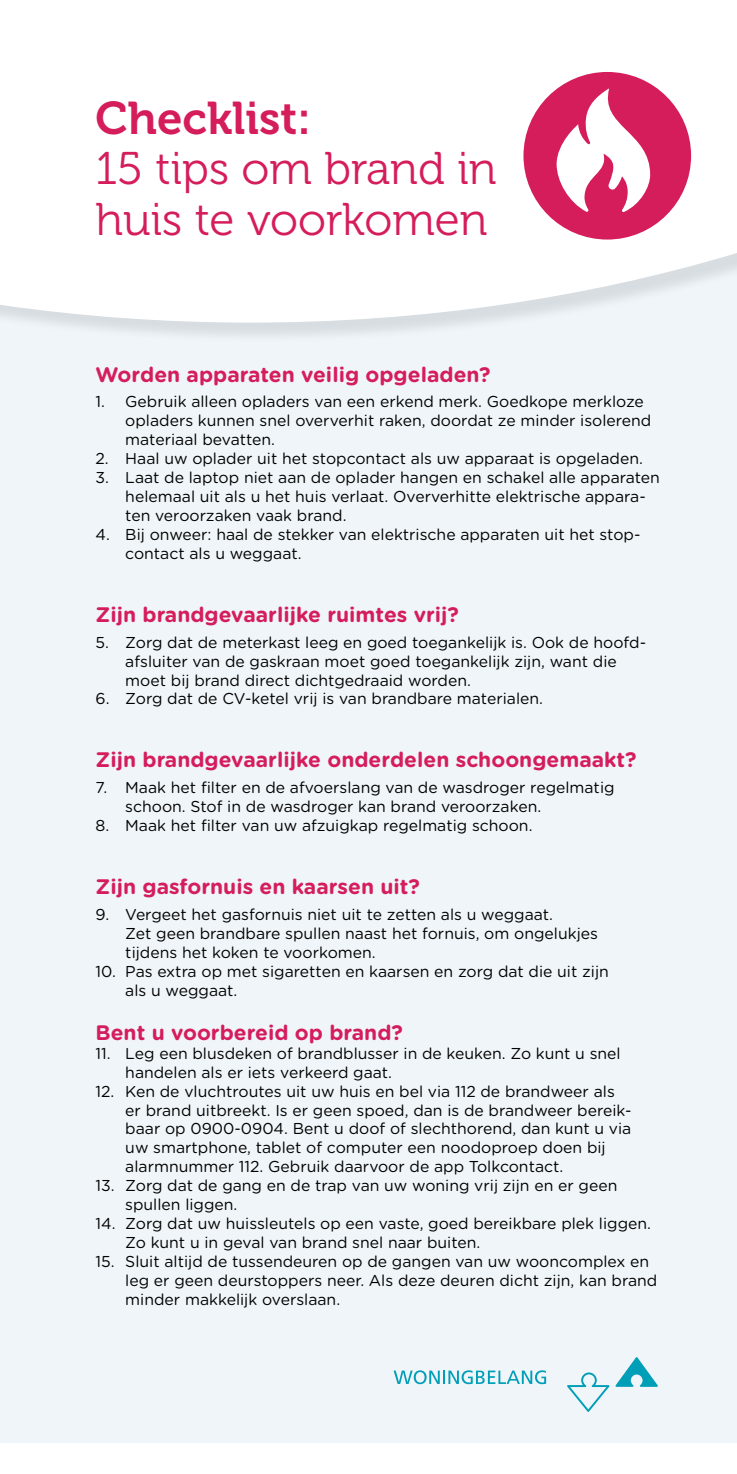
<style>
.page{position:relative;width:737px;height:1474px;background:#fff}
.page>*{position:absolute;margin:0;border:0;box-sizing:border-box;transform-origin:0 0}
.t1{font:45.68px/50.8px "Museo 300";color:#d51d5c}
.t2{font:45.68px "Museo 700";color:#d51d5c}
.t3{font:700 21px "Gotham Rounded";color:#d51d5c}
.t4{font:15.75px/18.9px "Gotham Rounded";color:#000}
</style>
<div class="page">
<div style="left:0;top:17px;width:737px;height:1425px;background:#eff5f9"></div>
<div style="left:0;top:0;width:737px;height:344px;background:#000;opacity:.1"></div>
<div style="left:0;top:0;width:737px;height:322px;background:#fff"></div>
<svg style="left:393px;top:1370px;width:153px;height:14px"></svg>
<svg style="left:567px;top:1357px;width:91px;height:54px"></svg>
<div style="left:523px;top:72px;width:168px;height:167px;background:#d51d5c;border-radius:50%"></div>
<svg style="left:556px;top:88px;width:94px;height:124px"></svg>
<h1 class="t2" style="left:95px;top:92px;width:217px">Checklist:</h1>
<h1 class="t1" style="left:95px;top:144px;width:402px">15 tips om brand in huis te voorkomen</h1>
<h2 class="t3" style="left:95px;top:359px;width:396px">Worden apparaten veilig opgeladen?</h2>
<p class="t4" style="left:125px;top:392px;width:527px;text-indent:-30px">1. Gebruik alleen opladers van een erkend merk. Goedkope merkloze opladers kunnen snel oververhit raken, doordat ze minder isolerend materiaal bevatten.</p>
<p class="t4" style="left:95px;top:448px;width:549px">2. Haal uw oplader uit het stopcontact als uw apparaat is opgeladen.</p>
<p class="t4" style="left:125px;top:467px;width:536px;text-indent:-30px">3. Laat de laptop niet aan de oplader hangen en schakel alle apparaten helemaal uit als u het huis verlaat. Oververhitte elektrische appara&shy;ten veroorzaken vaak brand.</p>
<p class="t4" style="left:125px;top:524px;width:516px;text-indent:-30px">4. Bij onweer: haal de stekker van elektrische apparaten uit het stop&shy;contact als u weggaat.</p>
<h2 class="t3" style="left:95px;top:599px;width:365px">Zijn brandgevaarlijke ruimtes vrij?</h2>
<p class="t4" style="left:125px;top:632px;width:522px;text-indent:-30px">5. Zorg dat de meterkast leeg en goed toegankelijk is. Ook de hoofd&shy;afsluiter van de gaskraan moet goed toegankelijk zijn, want die moet bij brand direct dichtgedraaid worden.</p>
<p class="t4" style="left:95px;top:688px;width:449px">6. Zorg dat de CV-ketel vrij is van brandbare materialen.</p>
<h2 class="t3" style="left:95px;top:744px;width:542px">Zijn brandgevaarlijke onderdelen schoongemaakt?</h2>
<p class="t4" style="left:125px;top:777px;width:491px;text-indent:-30px">7. Maak het filter en de afvoerslang van de wasdroger regelmatig schoon. Stof in de wasdroger kan brand veroorzaken.</p>
<p class="t4" style="left:95px;top:815px;width:438px">8. Maak het filter van uw afzuigkap regelmatig schoon.</p>
<h2 class="t3" style="left:95px;top:871px;width:326px">Zijn gasfornuis en kaarsen uit?</h2>
<p class="t4" style="left:125px;top:904px;width:474px;text-indent:-30px">9. Vergeet het gasfornuis niet uit te zetten als u weggaat.<br>Zet geen brandbare spullen naast het fornuis, om ongelukjes tijdens het koken te voorkomen.</p>
<p class="t4" style="left:125px;top:961px;width:485px;text-indent:-30px">10. Pas extra op met sigaretten en kaarsen en zorg dat die uit zijn als u weggaat.</p>
<h2 class="t3" style="left:95px;top:1017px;width:309px">Bent u voorbereid op brand?</h2>
<p class="t4" style="left:125px;top:1043px;width:497px;text-indent:-30px">11. Leg een blusdeken of brandblusser in de keuken. Zo kunt u snel handelen als er iets verkeerd gaat.</p>
<p class="t4" style="left:125px;top:1080px;width:508px;text-indent:-30px">12. Ken de vluchtroutes uit uw huis en bel via 112 de brandweer als er brand uitbreekt. Is er geen spoed, dan is de brandweer bereik&shy;baar op 0900-0904. Bent u doof of slechthorend, dan kunt u via uw smartphone, tablet of computer een noodoproep doen bij alarmnummer 112. Gebruik daarvoor de app Tolkcontact.</p>
<p class="t4" style="left:125px;top:1175px;width:493px;text-indent:-30px">13. Zorg dat de gang en de trap van uw woning vrij zijn en er geen spullen liggen.</p>
<p class="t4" style="left:125px;top:1213px;width:527px;text-indent:-30px">14. Zorg dat uw huissleutels op een vaste, goed bereikbare plek liggen.<br>Zo kunt u in geval van brand snel naar buiten.</p>
<p class="t4" style="left:125px;top:1250px;width:533px;text-indent:-30px">15. Sluit altijd de tussendeuren op de gangen van uw wooncomplex en leg er geen deurstoppers neer. Als deze deuren dicht zijn, kan brand minder makkelijk overslaan.</p>
</div>
